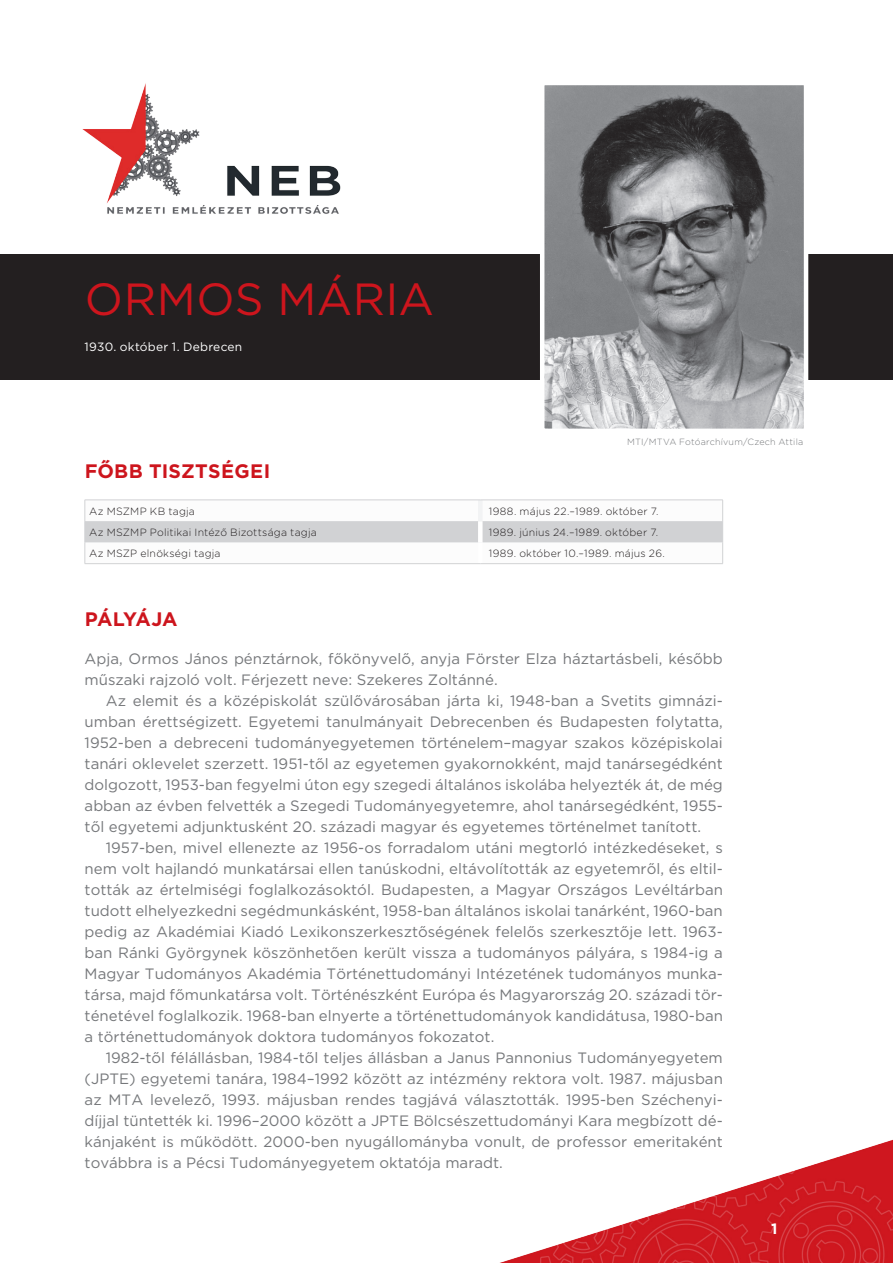
<style>
.page{position:relative;width:893px;height:1263px;background:#fff}
.page>*{position:absolute;margin:0;border:0;box-sizing:border-box;transform-origin:0 0}
.t1{font:45px "Gotham";letter-spacing:.005em;color:#cd151d}
.t2{font:700 19.5px "Gotham";letter-spacing:.015em;color:#cd151d}
.t3{font:700 19.5px "Gotham";letter-spacing:-.025em;color:#cd151d}
.t4{font:15px/21px "Gotham";color:#76787b;text-align:justify}
.t5{font:700 15px "Gotham";color:#fff}
.t6{font:12px "Gotham";letter-spacing:.02em;color:#fff}
.t7{font:300 10.5px "Gotham Rounded";letter-spacing:.02em;color:#231f20}
.t8{font:300 9px "Gotham Rounded";letter-spacing:.025em;color:#76787b}
</style>
<div class="page">
<img style="left:500px;top:1140px;width:393px;height:123px">
<div style="left:0;top:254px;width:893px;height:125px;background:#231f20"></div>
<img style="left:82px;top:83px;width:259px;height:131px">
<img style="left:545px;top:86px;width:258px;height:342px">
<div style="left:540px;top:81px;width:268px;height:352px;border:4px solid #fff"></div>
<svg style="left:85px;top:500px;width:638px;height:63px"></svg>
<hr style="left:85px;top:563px;width:395px;height:1px;background:#d1d2d4">
<hr style="left:480px;top:563px;width:243px;height:1px;background:#d1d2d4">
<h1 class="t1" style="left:85px;top:274px;width:351px">ORMOS MÁRIA</h1>
<p class="t6" style="left:85px;top:340px;width:159px">1930. október 1. Debrecen</p>
<p class="t8" style="left:627px;top:436px;width:178px">MTI/MTVA Fotóarchívum/Czech Attila</p>
<h2 class="t2" style="left:85px;top:460px;width:187px">FŐBB TISZTSÉGEI</h2>
<p class="t7" style="left:89px;top:504px;width:107px">Az MSZMP KB tagja</p>
<p class="t7" style="left:489px;top:504px;width:171px">1988. május 22.–1989. október 7.</p>
<p class="t7" style="left:89px;top:525px;width:229px">Az MSZMP Politikai Intéző Bizottsága tagja</p>
<p class="t7" style="left:489px;top:525px;width:171px">1989. június 24.–1989. október 7.</p>
<p class="t7" style="left:89px;top:546px;width:133px">Az MSZP elnökségi tagja</p>
<p class="t7" style="left:489px;top:546px;width:178px">1989. október 10.–1989. május 26.</p>
<h2 class="t3" style="left:85px;top:607px;width:94px">PÁLYÁJA</h2>
<p class="t4" style="left:85px;top:647px;width:640px">Apja, Ormos János pénztárnok, főkönyvelő, anyja Förster Elza háztartásbeli, később műszaki rajzoló volt. Férjezett neve: Szekeres Zoltánné.</p>
<p class="t4" style="left:85px;top:689px;width:640px;text-indent:21px">Az elemit és a középiskolát szülővárosában járta ki, 1948-ban a Svetits gimnázi&shy;umban érettségizett. Egyetemi tanulmányait Debrecenben és Budapesten folytatta, 1952-ben a debreceni tudományegyetemen történelem–magyar szakos középiskolai tanári oklevelet szerzett. 1951-től az egyetemen gyakornokként, majd tanársegédként dolgozott, 1953-ban fegyelmi úton egy szegedi általános iskolába helyezték át, de még abban az évben felvették a Szegedi Tudományegyetemre, ahol tanársegédként, 1955- től egyetemi adjunktusként 20. századi magyar és egyetemes történelmet tanított.</p>
<p class="t4" style="left:85px;top:836px;width:640px;text-indent:21px">1957-ben, mivel ellenezte az 1956-os forradalom utáni megtorló intézkedéseket, s nem volt hajlandó munkatársai ellen tanúskodni, eltávolították az egyetemről, és eltil&shy;tották az értelmiségi foglalkozásoktól. Budapesten, a Magyar Országos Levéltárban tudott elhelyezkedni segédmunkásként, 1958-ban általános iskolai tanárként, 1960-ban pedig az Akadémiai Kiadó Lexikonszerkesztőségének felelős szerkesztője lett. 1963- ban Ránki Györgynek köszönhetően került vissza a tudományos pályára, s 1984-ig a Magyar Tudományos Akadémia Történettudományi Intézetének tudományos munka&shy;társa, majd főmunkatársa volt. Történészként Európa és Magyarország 20. századi tör&shy;ténetével foglalkozik. 1968-ban elnyerte a történettudományok kandidátusa, 1980-ban a történettudományok doktora tudományos fokozatot.</p>
<p class="t4" style="left:85px;top:1046px;width:640px;text-indent:21px">1982-től félállásban, 1984-től teljes állásban a Janus Pannonius Tudományegyetem (JPTE) egyetemi tanára, 1984–1992 között az intézmény rektora volt. 1987. májusban az MTA levelező, 1993. májusban rendes tagjává választották. 1995-ben Széchenyi&shy;díjjal tüntették ki. 1996–2000 között a JPTE Bölcsészettudományi Kara megbízott dé&shy;kánjaként is működött. 2000-ben nyugállományba vonult, de professor emeritaként továbbra is a Pécsi Tudományegyetem oktatója maradt.</p>
<p class="t5" style="left:771px;top:1220px;width:8px">1</p>
</div>
